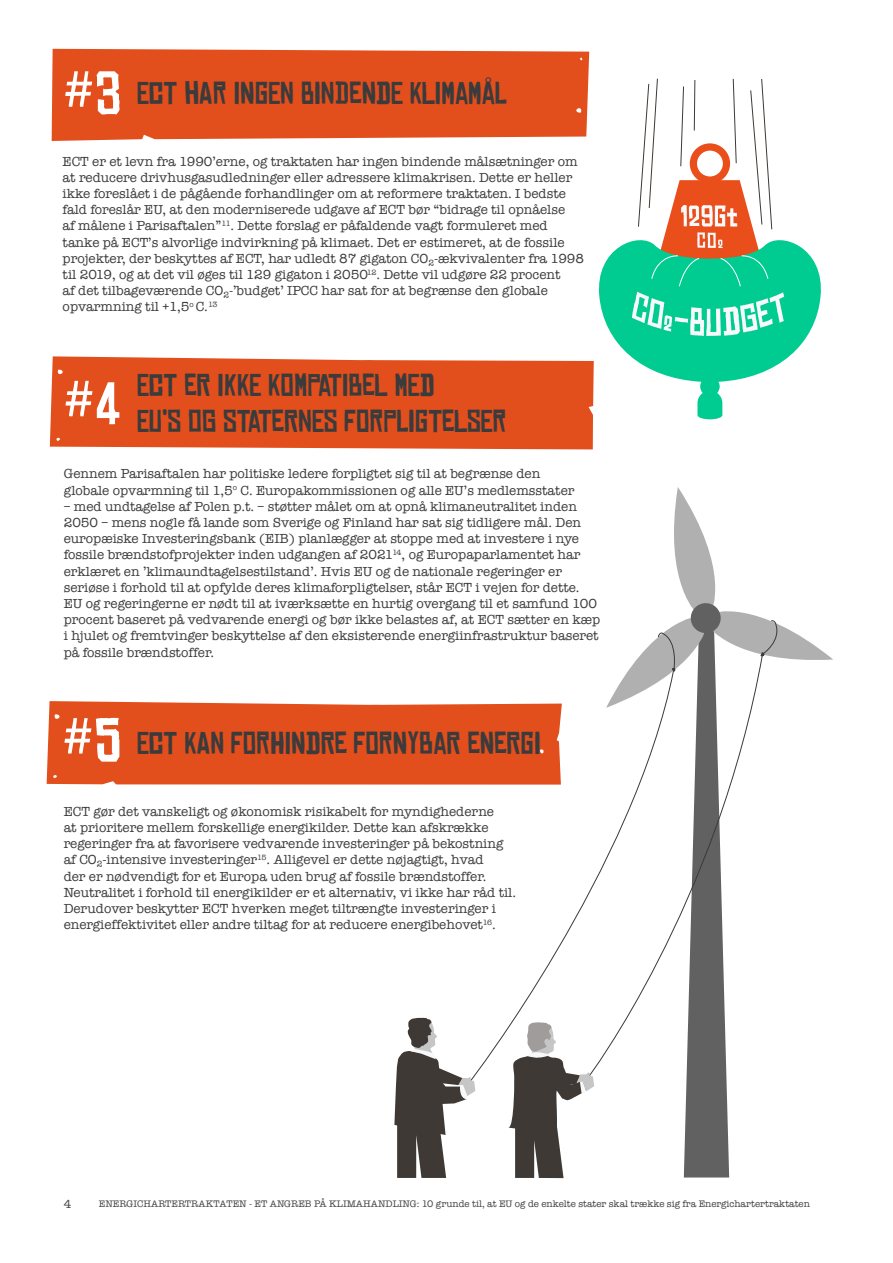
<style>
.page{position:relative;width:893px;height:1263px;background:#fff}
.page>*{position:absolute;margin:0;border:0;box-sizing:border-box;transform-origin:0 0}
.t1{font:60px "Chinese Rocks Rg";color:#fff}
.t2{font:30px/36px "Chinese Rocks Rg";color:#3b3b3c}
.t3{font:13.5px/16.2px "American Typewriter";color:#3b3b3c}
.t4{font:12px "American Typewriter";color:#404040}
.t5{font:9.75px "American Typewriter";color:#404040}
.s1{font-size:60px;color:#fff}
</style>
<div class="page">
<svg style="left:475px;top:894px;width:113px;height:182px"></svg>
<svg style="left:394px;top:1018px;width:81px;height:160px"></svg>
<svg style="left:504px;top:1021px;width:90px;height:157px"></svg>
<div style="left:50px;top:356px;width:544px;height:93px;background:#e34f1c"></div>
<div style="left:47px;top:701px;width:515px;height:84px;background:#e34f1c"></div>
<div style="left:52px;top:49px;width:537px;height:92px;background:#e34f1c"></div>
<svg style="left:606px;top:487px;width:227px;height:690px"></svg>
<svg style="left:599px;top:78px;width:222px;height:341px"></svg>
<h2 class="t2" style="left:63px;top:76px;width:444px"><span class="s1">#3</span> ECT HAR INGEN BINDENDE KLIMAMÅL</h2>
<p class="t3" style="left:63px;top:153px;width:523px">ECT er et levn fra 1990’erne, og traktaten har ingen bindende målsætninger om at reducere drivhusgasudledninger eller adressere klimakrisen. Dette er heller ikke foreslået i de pågående forhandlinger om at reformere traktaten. I bedste fald foreslår EU, at den moderniserede udgave af ECT bør “bidrage til opnåelse<br>af målene i Parisaftalen”<sup>11</sup>. Dette forslag er påfaldende vagt formuleret med tanke på ECT’s alvorlige indvirkning på klimaet. Det er estimeret, at de fossile projekter, der beskyttes af ECT, har udledt 87 gigaton CO₂-ækvivalenter fra 1998 til 2019, og at det vil øges til 129 gigaton i 2050<sup>12</sup>. Dette vil udgøre 22 procent<br>af det tilbageværende CO₂-’budget’ IPCC har sat for at begrænse den globale opvarmning til +1,5<sup>o</sup> C.<sup>13</sup></p>
<h2 class="t2" style="left:137px;top:368px;width:371px">ECT ER IKKE KOMPATIBEL MED<br>EU’S OG STATERNES FORPLIGTELSER</h2>
<p class="t3" style="left:64px;top:465px;width:538px">Gennem Parisaftalen har politiske ledere forpligtet sig til at begrænse den<br>globale opvarmning til 1,5<sup>o</sup> C. Europakommissionen og alle EU’s medlemsstater<br>‒ med undtagelse af Polen p.t. ‒ støtter målet om at opnå klimaneutralitet inden 2050 – mens nogle få lande som Sverige og Finland har sat sig tidligere mål. Den europæiske Investeringsbank (EIB) planlægger at stoppe med at investere i nye fossile brændstofprojekter inden udgangen af 2021<sup>14</sup>, og Europaparlamentet har erklæret en ’klimaundtagelsestilstand’. Hvis EU og de nationale regeringer er seriøse i forhold til at opfylde deres klimaforpligtelser, står ECT i vejen for dette.<br>EU og regeringerne er nødt til at iværksætte en hurtig overgang til et samfund 100 procent baseret på vedvarende energi og bør ikke belastes af, at ECT sætter en kæp i hjulet og fremtvinger beskyttelse af den eksisterende energiinfrastruktur baseret på fossile brændstoffer.</p>
<h1 class="t1" style="left:64px;top:371px;width:58px">#4</h1>
<h1 class="t1" style="left:63px;top:708px;width:60px">#5</h1>
<h2 class="t2" style="left:137px;top:726px;width:405px">ECT KAN FORHINDRE FORNYBAR ENERGI</h2>
<p class="t3" style="left:64px;top:803px;width:454px">ECT gør det vanskeligt og økonomisk risikabelt for myndighederne<br>at prioritere mellem forskellige energikilder. Dette kan afskrække regeringer fra at favorisere vedvarende investeringer på bekostning af CO₂-intensive investeringer<sup>15</sup>. Alligevel er dette nøjagtigt, hvad<br>der er nødvendigt for et Europa uden brug af fossile brændstoffer.<br>Neutralitet i forhold til energikilder er et alternativ, vi ikke har råd til.<br>Derudover beskytter ECT hverken meget tiltrængte investeringer i energieffektivitet eller andre tiltag for at reducere energibehovet<sup>16</sup>.</p>
<p class="t4" style="left:64px;top:1194px;width:9px">4</p>
<p class="t5" style="left:99px;top:1196px;width:713px">ENERGICHARTERTRAKTATEN - ET ANGREB PÅ KLIMAHANDLING: 10 grunde til, at EU og de enkelte stater skal trække sig fra Energichartertraktaten</p>
</div>
